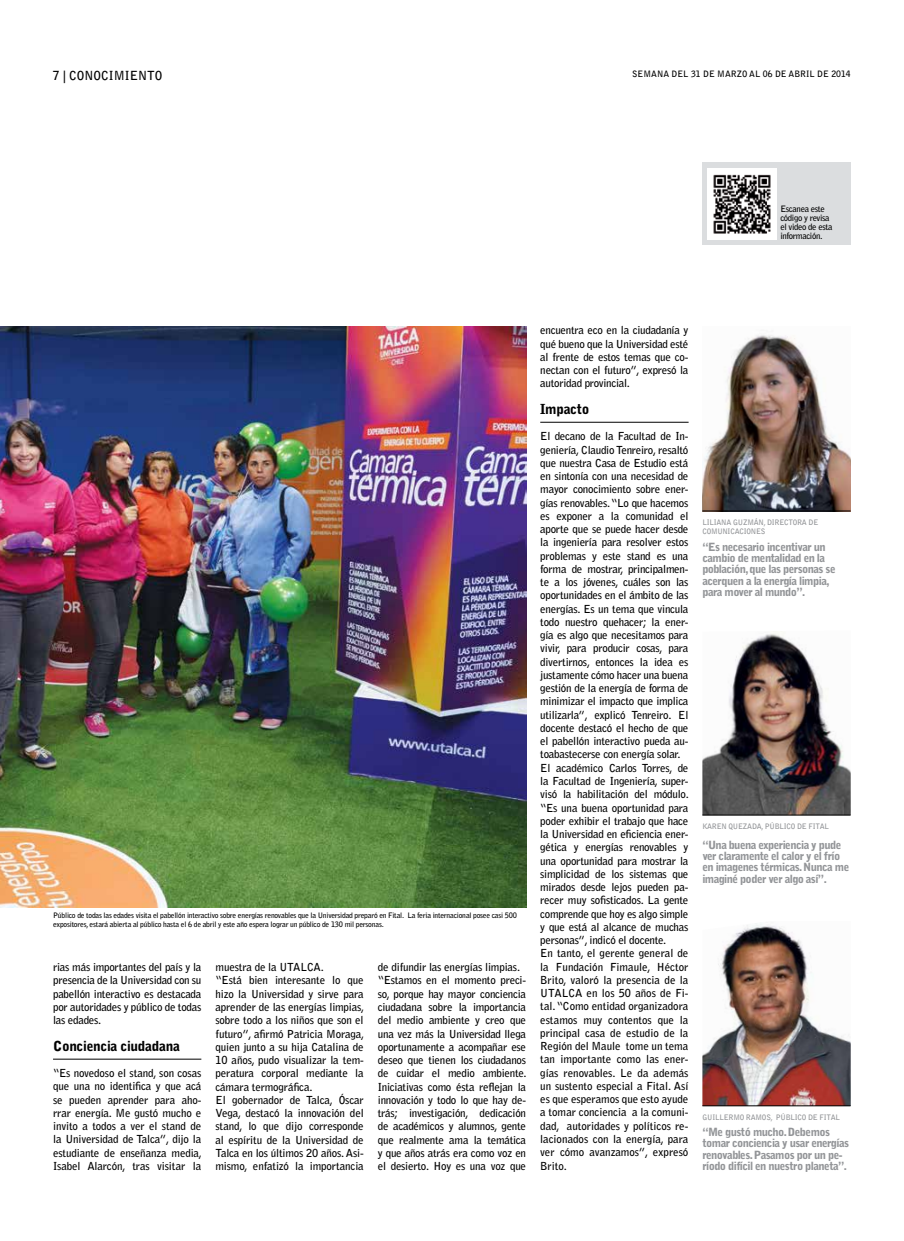
<style>
.page{position:relative;width:904px;height:1241px;background:#fff}
.page>*{position:absolute;margin:0;border:0;box-sizing:border-box;transform-origin:0 0}
.t1{font:900 13.75px "Bell Gothic Std";letter-spacing:-.025em;color:#000}
.t2{font:700 12.5px "Bell Gothic Std";color:#000}
.t3{font:900 11.25px/11.2px "Bell Gothic Std";letter-spacing:-.05em;color:#939598}
.t4{font:700 11px/13.2px "Bell Gothic Std";letter-spacing:-.025em;color:#000;text-align:justify}
.t5{font:700 8.75px/8.8px "Bell Gothic Std";letter-spacing:-.04em;color:#000}
.t6{font:700 8.75px "Bell Gothic Std";color:#000}
.t7{font:700 7.5px/9px "Bell Gothic Std";letter-spacing:-.03em;color:#000}
.t8{font:700 7.5px/8.8px "Bell Gothic Std";letter-spacing:-.03em;color:#939598}
</style>
<div class="page">
<div style="left:702px;top:163px;width:148px;height:82px;background:#dbdddf"></div>
<img style="left:707px;top:168px;width:69px;height:71px">
<img style="left:702px;top:631px;width:148px;height:183px">
<img style="left:702px;top:923px;width:148px;height:182px">
<img style="left:702px;top:335px;width:148px;height:175px">
<hr style="left:702px;top:510px;width:148px;height:1px;background:#000">
<hr style="left:702px;top:814px;width:148px;height:1px;background:#000">
<hr style="left:702px;top:1105px;width:148px;height:1px;background:#000">
<img style="left:0;top:326px;width:526px;height:581px">
<hr style="left:53px;top:1058px;width:148px;height:1px;background:#000">
<hr style="left:540px;top:422px;width:148px;height:1px;background:#000">
<p class="t2" style="left:53px;top:68px;width:111px">7 | CONOCIMIENTO</p>
<p class="t6" style="left:632px;top:69px;width:220px">SEMANA DEL 31 DE MARZO AL 06 DE ABRIL DE 2014</p>
<p class="t5" style="left:780px;top:205px;width:54px">Escanea este código y revisa el video de esta información.</p>
<p class="t7" style="left:53px;top:910px;width:465px">Público de todas las edades visita el pabellón interactivo sobre energías renovables que la Universidad preparó en Fital. La feria internacional posee casi 500 expositores, estará abierta al público hasta el 6 de abril y este año espera lograr un público de 130 mil personas.</p>
<p class="t4" style="left:53px;top:960px;width:150px">rias más importantes del país y la presencia de la Universidad con su pabellón interactivo es destacada por autoridades y público de todas las edades.</p>
<p class="t1" style="left:53px;top:1037px;width:128px">Conciencia ciudadana</p>
<p class="t4" style="left:53px;top:1066px;width:150px">“Es novedoso el stand, son cosas que una no identifica y que acá se pueden aprender para aho&shy;rrar energía. Me gustó mucho e invito a todos a ver el stand de la Universidad de Talca”, dijo la estudiante de enseñanza media, Isabel Alarcón, tras visitar la</p>
<p class="t4" style="left:215px;top:960px;width:150px;text-align:left">muestra de la UTALCA.<br>“Está bien interesante lo que hizo la Universidad y sirve para aprender de las energías limpias, sobre todo a los niños que son el futuro”, afirmó Patricia Moraga, quien junto a su hija Catalina de<br>10 años, pudo visualizar la tem&shy;peratura corporal mediante la cámara termográfica.<br>El gobernador de Talca, Óscar<br>Vega, destacó la innovación del stand, lo que dijo corresponde al espíritu de la Universidad de<br>Talca en los últimos 20 años. Asi&shy;mismo, enfatizó la importancia</p>
<p class="t4" style="left:378px;top:960px;width:150px;text-align:left">de difundir las energías limpias. “Estamos en el momento preci&shy;so, porque hay mayor conciencia ciudadana sobre la importancia del medio ambiente y creo que una vez más la Universidad llega oportunamente a acompañar ese deseo que tienen los ciudadanos de cuidar el medio ambiente.<br>Iniciativas como ésta reflejan la innovación y todo lo que hay de&shy;trás; investigación, dedicación de académicos y alumnos, gente que realmente ama la temática y que años atrás era como voz en el desierto. Hoy es una voz que</p>
<p class="t4" style="left:540px;top:324px;width:150px">encuentra eco en la ciudadanía y qué bueno que la Universidad esté al frente de estos temas que co&shy;nectan con el futuro”, expresó la autoridad provincial.</p>
<p class="t1" style="left:540px;top:401px;width:51px">Impacto</p>
<p class="t4" style="left:540px;top:429px;width:150px;text-align:left">El decano de la Facultad de In&shy;geniería, Claudio Tenreiro, resaltó que nuestra Casa de Estudio está en sintonía con una necesidad de mayor conocimiento sobre ener&shy;gías renovables. “Lo que hacemos es exponer a la comunidad el aporte que se puede hacer desde la ingeniería para resolver estos problemas y este stand es una forma de mostrar, principalmen&shy;te a los jóvenes, cuáles son las oportunidades en el ámbito de las energías. Es un tema que vincula todo nuestro quehacer; la ener&shy;gía es algo que necesitamos para vivir, para producir cosas, para divertirnos, entonces la idea es justamente cómo hacer una buena gestión de la energía de forma de minimizar el impacto que implica utilizarla”, explicó Tenreiro. El docente destacó el hecho de que el pabellón interactivo pueda au&shy;toabastecerse con energía solar.<br>El académico Carlos Torres, de la Facultad de Ingeniería, super&shy;visó la habilitación del módulo. “Es una buena oportunidad para poder exhibir el trabajo que hace la Universidad en eficiencia ener&shy;gética y energías renovables y una oportunidad para mostrar la simplicidad de los sistemas que mirados desde lejos pueden pa&shy;recer muy sofisticados. La gente comprende que hoy es algo simple y que está al alcance de muchas personas”, indicó el docente.<br>En tanto, el gerente general de la Fundación Fimaule, Héctor<br>Brito, valoró la presencia de la<br>UTALCA en los 50 años de Fi&shy;tal. “Como entidad organizadora estamos muy contentos que la principal casa de estudio de la<br>Región del Maule tome un tema tan importante como las ener&shy;gías renovables. Le da además un sustento especial a Fital. Así es que esperamos que esto ayude a tomar conciencia a la comuni&shy;dad, autoridades y políticos re&shy;lacionados con la energía, para ver cómo avanzamos”, expresó<br>Brito.</p>
<p class="t8" style="left:702px;top:517px;width:117px">LILIANA GUZMÁN, DIRECTORA DE<br>COMUNICACIONES</p>
<p class="t3" style="left:702px;top:541px;width:135px">“Es necesario incentivar un cambio de mentalidad en la población, que las personas se acerquen a la energía limpia, para mover al mundo”.</p>
<p class="t8" style="left:702px;top:821px;width:128px">KAREN QUEZADA, PÚBLICO DE FITAL</p>
<p class="t3" style="left:702px;top:839px;width:148px">“Una buena experiencia y pude ver claramente el calor y el frío en imagenes térmicas. Nunca me imaginé poder ver algo así”.</p>
<p class="t8" style="left:702px;top:1112px;width:139px">GUILLERMO RAMOS, PÚBLICO DE FITAL</p>
<p class="t3" style="left:702px;top:1126px;width:148px">“Me gustó mucho. Debemos tomar conciencia y usar energías renovables. Pasamos por un pe&shy;ríodo difícil en nuestro planeta”.</p>
</div>
